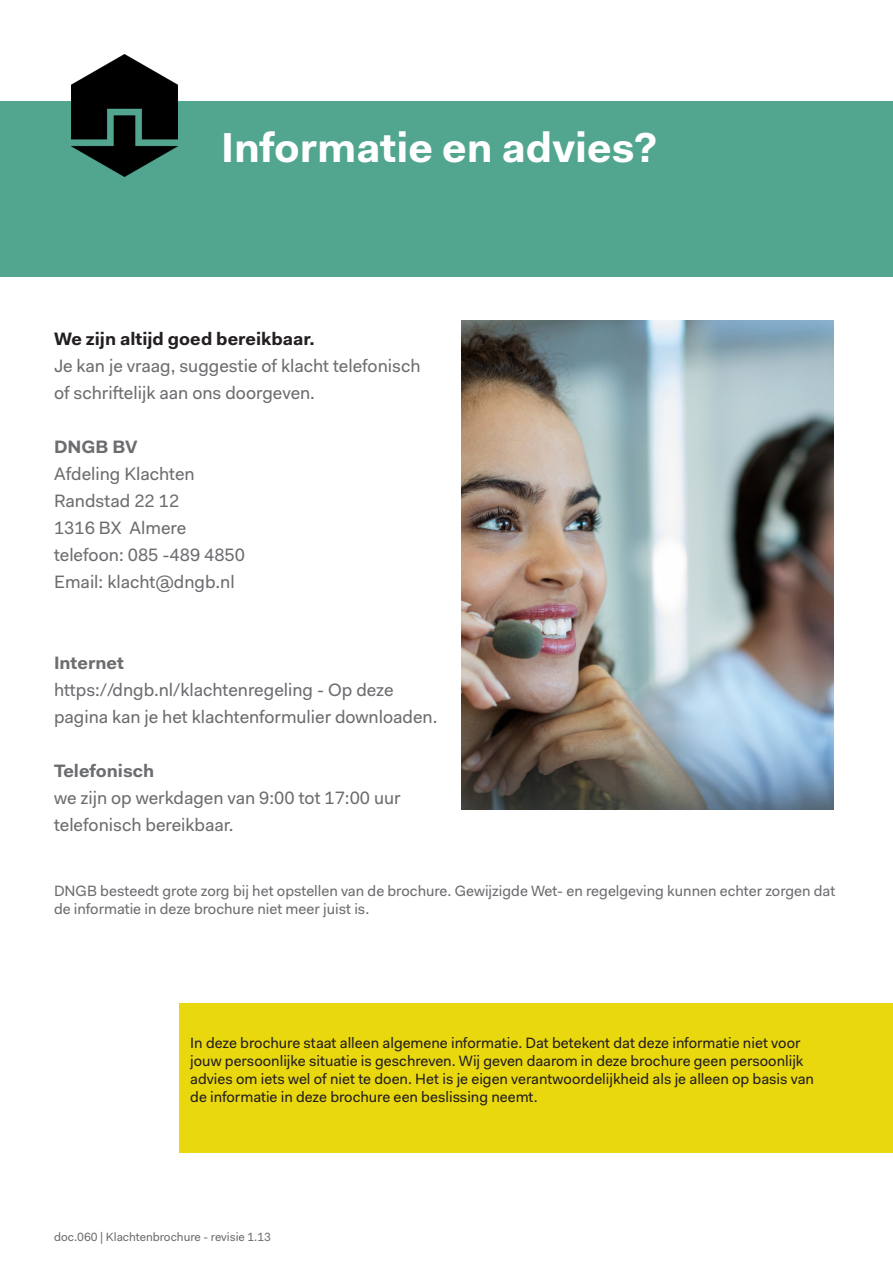
<style>
.page{position:relative;width:893px;height:1263px;background:#fff}
.page>*{position:absolute;margin:0;border:0;box-sizing:border-box;transform-origin:0 0}
.t1{font:700 42px "Fakt Pro";color:#fff}
.t2{font:18px/27px "Fakt Pro";color:#6c6d70}
.t3{font:700 18px "Fakt Pro";color:#231f20}
.t4{font:700 18px "Fakt Pro";color:#6c6d70}
.t5{font:15px/18px "Fakt Pro";color:#231f20}
.t6{font:15px/18px "Fakt Pro";color:#6c6d70}
.t7{font:12px "Fakt Pro";color:#6c6d70}
</style>
<div class="page">
<div style="left:0;top:101px;width:893px;height:175px;background:#52a68f"></div>
<img style="left:71px;top:54px;width:106px;height:123px">
<div style="left:180px;top:1003px;width:713px;height:150px;background:#ead80e"></div>
<img style="left:461px;top:320px;width:372px;height:489px">
<p class="t1" style="left:221px;top:119px;width:437px">Informatie en advies?</p>
<p class="t3" style="left:54px;top:327px;width:262px">We zijn altijd goed bereikbaar.</p>
<p class="t2" style="left:54px;top:352px;width:368px">Je kan je vraag, suggestie of klacht telefonisch of schriftelijk aan ons doorgeven.</p>
<p class="t4" style="left:54px;top:435px;width:85px">DNGB BV</p>
<p class="t2" style="left:54px;top:460px;width:142px">Afdeling Klachten</p>
<p class="t2" style="left:54px;top:487px;width:127px">Randstad 22 12</p>
<p class="t2" style="left:54px;top:514px;width:134px">1316 BX Almere</p>
<p class="t2" style="left:54px;top:541px;width:193px">telefoon: 085 -489 4850</p>
<p class="t2" style="left:54px;top:568px;width:182px">Email: klacht@dngb.nl</p>
<p class="t4" style="left:54px;top:651px;width:72px">Internet</p>
<p class="t2" style="left:54px;top:676px;width:385px">https://dngb.nl/klachtenregeling - Op deze pagina kan je het klachtenformulier downloaden.</p>
<p class="t4" style="left:54px;top:759px;width:102px">Telefonisch</p>
<p class="t2" style="left:54px;top:784px;width:348px">we zijn op werkdagen van 9:00 tot 17:00 uur telefonisch bereikbaar.</p>
<p class="t6" style="left:54px;top:881px;width:783px">DNGB besteedt grote zorg bij het opstellen van de brochure. Gewijzigde Wet- en regelgeving kunnen echter zorgen dat de informatie in deze brochure niet meer juist is.</p>
<p class="t5" style="left:190px;top:1034px;width:625px">In deze brochure staat alleen algemene informatie. Dat betekent dat deze informatie niet voor jouw persoonlijke situatie is geschreven. Wij geven daarom in deze brochure geen persoonlijk advies om iets wel of niet te doen. Het is je eigen verantwoordelijkheid als je alleen op basis van de informatie in deze brochure een beslissing neemt.</p>
<p class="t7" style="left:54px;top:1229px;width:219px">doc.060 | Klachtenbrochure - revisie 1.13</p>
</div>
